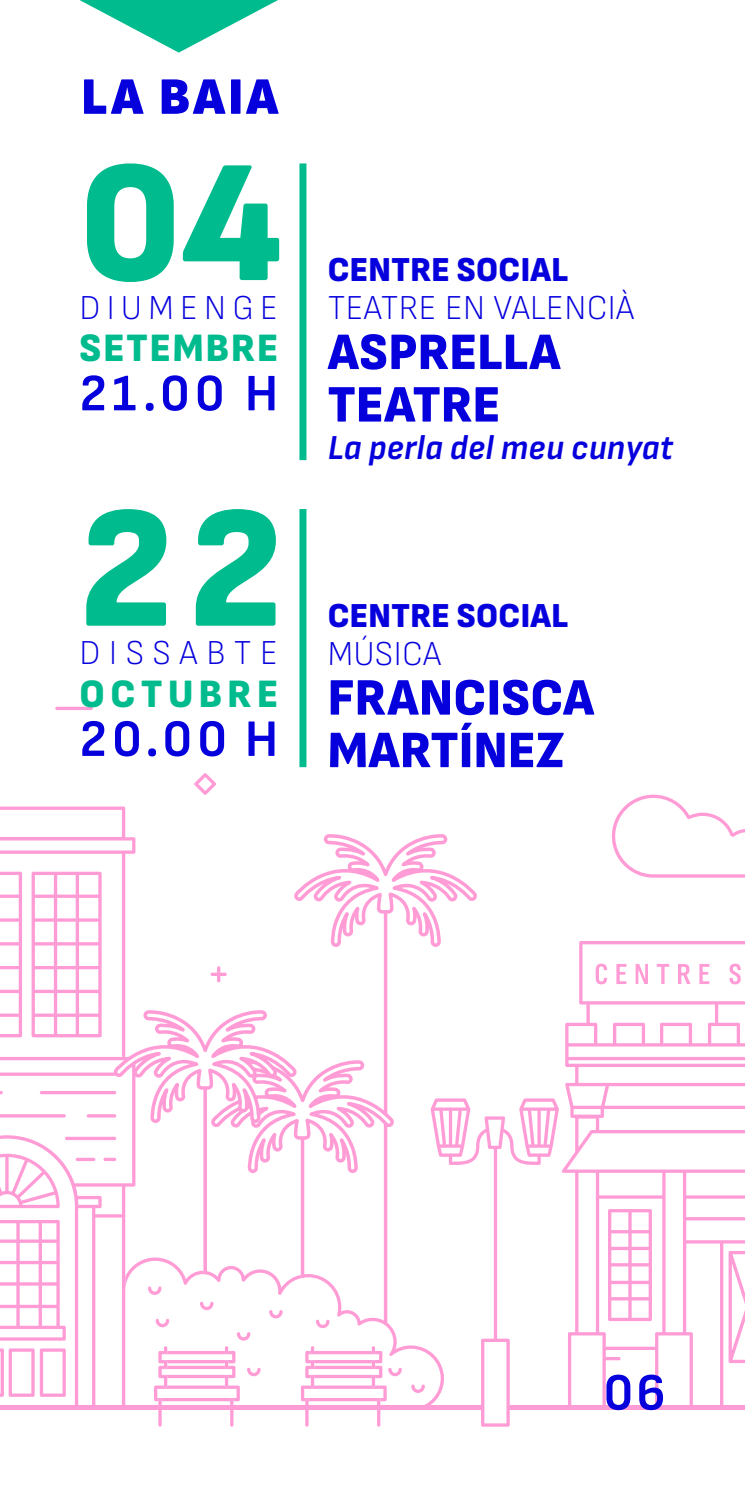
<style>
.page{position:relative;width:745px;height:1489px;background:#fff}
.page>*{position:absolute;margin:0;border:0;box-sizing:border-box;transform-origin:0 0}
.t1{font:900 175px/345.4px "Attractive Semi Cond";color:#00bb8d}
.t2{font:900 52.5px/52.5px "Attractive Semi Cond";letter-spacing:.01em;color:#0600dd}
.t3{font:700 52.5px "Attractive Semi Cond";letter-spacing:.1em;color:#0600dd}
.t4{font:800 52.5px "Attractive Semi Cond";letter-spacing:.06em;color:#0600dd}
.t5{font:900 40.25px "Attractive Semi Cond";letter-spacing:.05em;color:#00bb8d}
.t6{font:900 40.25px "Attractive Semi Cond";letter-spacing:.14em;color:#00bb8d}
.t7{font:900 35px "Attractive Semi Cond";letter-spacing:.01em;color:#0600dd}
.t8{font:300 35px "Attractive Semi Cond";letter-spacing:.01em;color:#0600dd}
.t9{font:italic 700 35px "Attractive Semi Cond";letter-spacing:.01em;color:#0600dd}
.t10{font:300 35px "Attractive Semi Cond";letter-spacing:.18em;color:#0600dd}
.t11{font:300 35px "Attractive Semi Cond";letter-spacing:.25em;color:#0600dd}
</style>
<div class="page">
<hr style="left:529px;top:1405px;width:215px;height:4px;background:#ff9cd6">
<svg style="left:0;top:806px;width:126px;height:25px"></svg>
<svg style="left:562px;top:941px;width:182px;height:464px"></svg>
<svg style="left:607px;top:1208px;width:44px;height:112px"></svg>
<svg style="left:728px;top:1250px;width:16px;height:112px"></svg>
<svg style="left:611px;top:794px;width:133px;height:83px"></svg>
<svg style="left:194px;top:773px;width:22px;height:21px"></svg>
<svg style="left:55px;top:706px;width:38px;height:4px"></svg>
<svg style="left:595px;top:963px;width:11px;height:21px"></svg>
<svg style="left:616px;top:963px;width:10px;height:21px"></svg>
<svg style="left:635px;top:963px;width:12px;height:21px"></svg>
<svg style="left:656px;top:963px;width:12px;height:21px"></svg>
<svg style="left:677px;top:963px;width:13px;height:21px"></svg>
<svg style="left:699px;top:963px;width:10px;height:21px"></svg>
<svg style="left:729px;top:963px;width:11px;height:21px"></svg>
<svg style="left:0;top:831px;width:558px;height:595px"></svg>
<div style="left:299px;top:163px;width:7px;height:297px;background:#00bb8d"></div>
<div style="left:299px;top:509px;width:7px;height:258px;background:#00bb8d"></div>
<svg style="left:79px;top:0;width:199px;height:53px"></svg>
<p class="t4" style="left:81px;top:62px;width:198px">LA BAIA</p>
<h1 class="t1" style="left:79px;top:47px;width:205px">04<br>22</h1>
<p class="t10" style="left:79px;top:288px;width:200px">DIUMENGE</p>
<p class="t5" style="left:79px;top:322px;width:200px">SETEMBRE</p>
<p class="t3" style="left:79px;top:362px;width:200px">21.00 H</p>
<p class="t11" style="left:79px;top:633px;width:200px">DISSABTE</p>
<p class="t6" style="left:79px;top:668px;width:200px">OCTUBRE</p>
<p class="t3" style="left:79px;top:708px;width:200px">20.00 H</p>
<p class="t7" style="left:327px;top:247px;width:242px">CENTRE SOCIAL</p>
<p class="t8" style="left:327px;top:288px;width:308px">TEATRE EN VALENCIÀ</p>
<p class="t2" style="left:327px;top:325px;width:234px">ASPRELLA<br>TEATRE</p>
<p class="t9" style="left:327px;top:427px;width:346px">La perla del meu cunyat</p>
<p class="t7" style="left:327px;top:593px;width:242px">CENTRE SOCIAL</p>
<p class="t8" style="left:327px;top:633px;width:115px">MÚSICA</p>
<p class="t2" style="left:327px;top:670px;width:268px">FRANCISCA<br>MARTÍNEZ</p>
<p class="t3" style="left:603px;top:1361px;width:63px">06</p>
</div>
